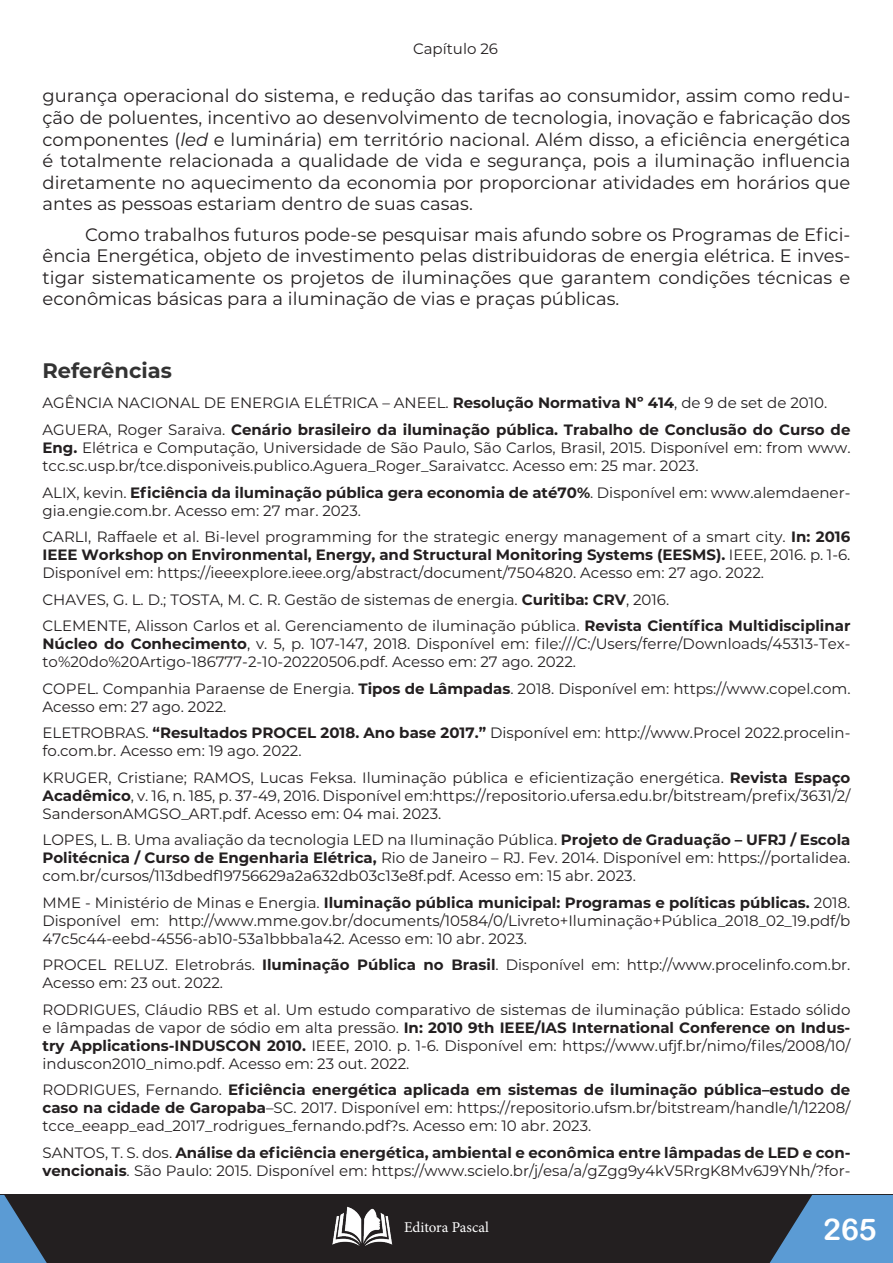
<style>
.page{position:relative;width:893px;height:1263px;background:#fff}
.page>*{position:absolute;margin:0;border:0;box-sizing:border-box;transform-origin:0 0}
.t1{font:30px "Arial Rounded MT Bold";color:#fff}
.t2{font:700 21px "Montserrat";color:#333}
.t3{font:18px/21.6px "Montserrat";color:#231f20;text-align:justify}
.t4{font:15px/18px "Montserrat";color:#231f20}
.t5{font:700 15px/26.5px "Montserrat";color:#231f20}
.t6{font:15px "Minion Pro";color:#fff}
.s1{font-style:italic}
.s2{font-weight:400}
.s3{font-weight:700}
</style>
<div class="page">
<div style="left:0;top:1195px;width:893px;height:68px;background:#231f20"></div>
<svg style="left:770px;top:1195px;width:123px;height:68px"></svg>
<img style="left:332px;top:1206px;width:61px;height:40px">
<svg style="left:0;top:1195px;width:47px;height:68px"></svg>
<p class="t4" style="left:413px;top:39px;width:86px">Capítulo 26</p>
<p class="t3" style="left:43px;top:85px;width:809px">gurança operacional do sistema, e redução das tarifas ao consumidor, assim como redu&shy;ção de poluentes, incentivo ao desenvolvimento de tecnologia, inovação e fabricação dos componentes (<span class="s1">led</span> e luminária) em território nacional. Além disso, a eficiência energética é totalmente relacionada a qualidade de vida e segurança, pois a iluminação influencia diretamente no aquecimento da economia por proporcionar atividades em horários que antes as pessoas estariam dentro de suas casas.</p>
<p class="t3" style="left:43px;top:223px;width:809px;text-indent:43px">Como trabalhos futuros pode-se pesquisar mais afundo sobre os Programas de Efici&shy;ência Energética, objeto de investimento pelas distribuidoras de energia elétrica. E inves&shy;tigar sistematicamente os projetos de iluminações que garantem condições técnicas e econômicas básicas para a iluminação de vias e praças públicas.</p>
<h2 class="t2" style="left:43px;top:355px;width:131px">Referências</h2>
<p class="t5" style="left:43px;top:389px;width:809px"><span class="s2">AGÊNCIA NACIONAL DE ENERGIA ELÉTRICA – ANEEL.</span> Resolução Normativa Nº 414<span class="s2">, de 9 de set de 2010.<br>AGUERA, Roger Saraiva.</span> Cenário brasileiro da iluminação pública. Trabalho de Conclusão do Curso de</p>
<p class="t4" style="left:43px;top:438px;width:809px"><span class="s3">Eng.</span> Elétrica e Computação, Universidade de São Paulo, São Carlos, Brasil, 2015. Disponível em: from www. tcc.sc.usp.br/tce.disponiveis.publico.Aguera_Roger_Saraivatcc. Acesso em: 25 mar. 2023.</p>
<p class="t4" style="left:43px;top:483px;width:809px">ALIX, kevin. <span class="s3">Eficiência da iluminação pública gera economia de até70%</span>. Disponível em: www.alemdaener&shy;gia.engie.com.br. Acesso em: 27 mar. 2023.</p>
<p class="t4" style="left:43px;top:527px;width:809px;text-align:justify">CARLI, Raffaele et al. Bi-level programming for the strategic energy management of a smart city. <span class="s3">In: 2016<br>IEEE Workshop on Environmental, Energy, and Structural Monitoring Systems (EESMS).</span> IEEE, 2016. p. 1-6.<br>Disponível em: https://ieeexplore.ieee.org/abstract/document/7504820. Acesso em: 27 ago. 2022.</p>
<p class="t4" style="left:43px;top:585px;width:809px;line-height:26.5px">CHAVES, G. L. D.; TOSTA, M. C. R. Gestão de sistemas de energia. <span class="s3">Curitiba: CRV</span>, 2016.<br>CLEMENTE, Alisson Carlos et al. Gerenciamento de iluminação pú blica. <span class="s3">Revista Científica Multidisciplinar</span></p>
<p class="t4" style="left:43px;top:634px;width:809px"><span class="s3">Núcleo do Conhecimento</span>, v. 5, p. 107-147, 2018. Disponível em: file:///C:/Users/ferre/Downloads/45313-Tex&shy;to%20do%20Artigo-186777-2-10-20220506.pdf. Acesso em: 27 ago. 2022.</p>
<p class="t4" style="left:43px;top:679px;width:809px">COPEL. Companhia Paraense de Energia. <span class="s3">Tipos de Lâmpadas</span>. 2018. Disponível em: https://www.copel.com.<br>Acesso em: 27 ago. 2022.</p>
<p class="t4" style="left:43px;top:723px;width:809px">ELETROBRAS. <span class="s3">“Resultados PROCEL 2018. Ano base 2017.”</span> Disponível em: http://www.Procel 2022.procelin&shy;fo.com.br. Acesso em: 19 ago. 2022.</p>
<p class="t4" style="left:43px;top:768px;width:809px;text-align:justify">KRUGER, Cristiane; RAMOS, Lucas Feksa. Iluminação pública e eficientização energética. <span class="s3">Revista Espaço Acadêmico</span>, v. 16, n. 185, p. 37-49, 2016. Disponível em:https://repositorio.ufersa.edu.br/bitstream/prefix/3631/2/ SandersonAMGSO_ART.pdf. Acesso em: 04 mai. 2023.</p>
<p class="t4" style="left:43px;top:830px;width:809px;text-align:justify">LOPES, L. B. Uma avaliação da tecnologia LED na Iluminação Pública. <span class="s3">Projeto de Graduação – UFRJ / Escola Politécnica / Curso de Engenharia Elétrica,</span> Rio de Janeiro – RJ. Fev. 2014. Disponível em: https://portalidea. com.br/cursos/113dbedf19756629a2a632db03c13e8f.pdf. Acesso em: 15 abr. 2023.</p>
<p class="t4" style="left:43px;top:893px;width:809px;text-align:justify">MME - Ministério de Minas e Energia. <span class="s3">Iluminação pública municipal: Programas e políticas públicas.</span> 2018.<br>Disponível em: http://www.mme.gov.br/documents/10584/0/Livreto+Iluminação+Pública_2018_02_19.pdf/b 47c5c44-eebd-4556-ab10-53a1bbba1a42. Acesso em: 10 abr. 2023.</p>
<p class="t4" style="left:43px;top:955px;width:809px">PROCEL RELUZ. Eletrobrás. <span class="s3">Iluminação Pública no Brasil</span>. Disponível em: http://www.procelinfo.com.br.<br>Acesso em: 23 out. 2022.</p>
<p class="t4" style="left:43px;top:1000px;width:809px;text-align:justify">RODRIGUES, Cláudio RBS et al. Um estudo comparativo de sistemas de iluminação pública: Estado sólido e lâmpadas de vapor de sódio em alta pressão. <span class="s3">In: 2010 9th IEEE/IAS International Conference on Indus&shy;try Applications-INDUSCON 2010.</span> IEEE, 2010. p. 1-6. Disponível em: https://www.ufjf.br/nimo/files/2008/10/ induscon2010_nimo.pdf. Acesso em: 23 out. 2022.</p>
<p class="t4" style="left:43px;top:1080px;width:809px;text-align:justify">RODRIGUES, Fernando. <span class="s3">Eficiência energética aplicada em sistemas de iluminação pública–estudo de caso na cidade de Garopaba</span>–SC. 2017. Disponível em: https://repositorio.ufsm.br/bitstream/handle/1/12208/ tcce_eeapp_ead_2017_rodrigues_fernando.pdf?s. Acesso em: 10 abr. 2023.</p>
<p class="t4" style="left:43px;top:1143px;width:809px">SANTOS, T. S. dos. <span class="s3">Análise da eficiência energética, ambiental e econômica entre lâmpadas de LED e con&shy;vencionais</span>. São Paulo: 2015. Disponível em: https://www.scielo.br/j/esa/a/gZgg9y4kV5RrgK8Mv6J9YNh/?for-</p>
<p class="t6" style="left:404px;top:1217px;width:86px">Editora Pascal</p>
<h1 class="t1" style="left:823px;top:1211px;width:55px">265</h1>
</div>
